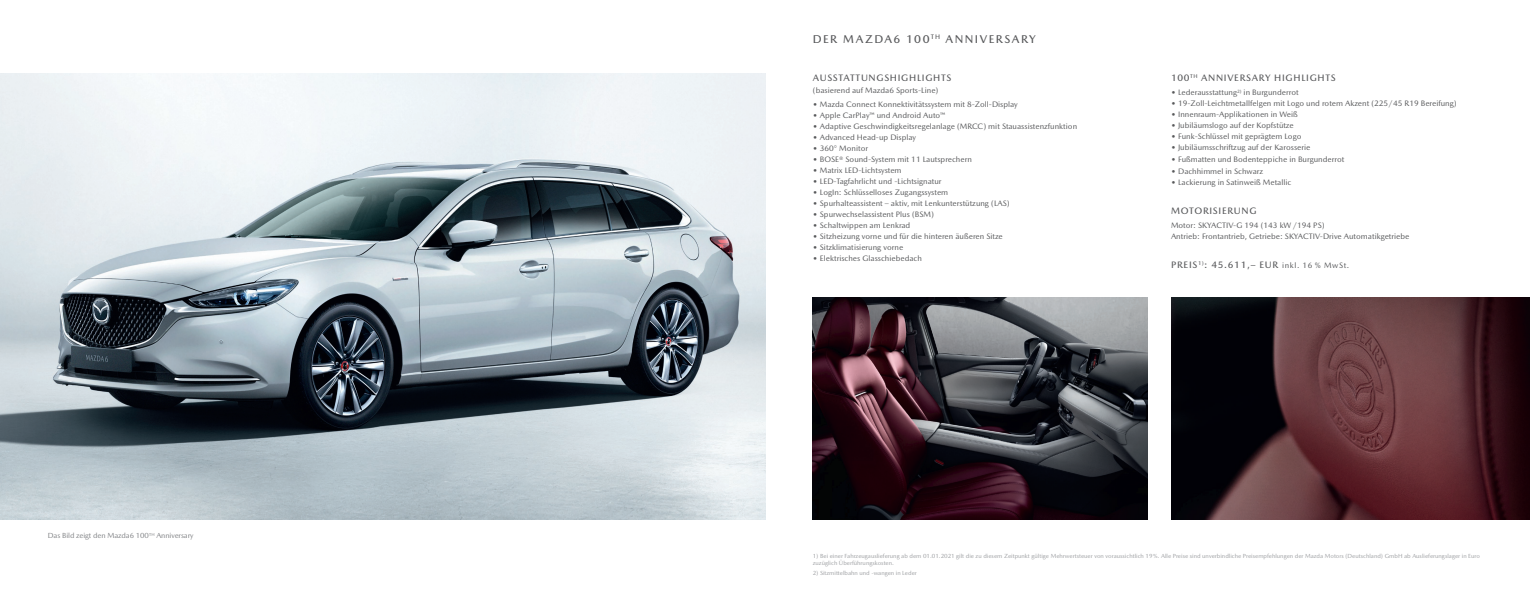
<style>
.page{position:relative;width:1530px;height:594px;background:#fff}
.page>*{position:absolute;margin:0;border:0;box-sizing:border-box;transform-origin:0 0}
.t1{font:500 11.5px "Mazda Type";letter-spacing:.125em;color:#57585a}
.t2{font:500 9.5px "Mazda Type";letter-spacing:.075em;color:#57585a}
.t3{font:8px/11px "Mazda Type";color:#57585a}
.t4{font:7.5px "Mazda Type";letter-spacing:-.01em;color:#808285}
.t5{font:6px/7.2px "Mazda Type";color:#9d9fa2}
.s1{font-weight:400;font-size:8px}
</style>
<div class="page">
<img style="left:0;top:74px;width:765px;height:446px">
<img style="left:1171px;top:297px;width:359px;height:223px">
<img style="left:813px;top:297px;width:335px;height:223px">
<p class="t4" style="left:48px;top:531px;width:147px">Das Bild zeigt den Mazda6 100<sup>TH</sup> Anniversary</p>
<h1 class="t1" style="left:813px;top:32px;width:225px">DER MAZDA6 100<sup>TH</sup> ANNIVERSARY</h1>
<p class="t2" style="left:813px;top:72px;width:140px">AUSSTATTUNGSHIGHLIGHTS</p>
<p class="t3" style="left:813px;top:85px;width:127px">(basierend auf Mazda6 Sports-Line)</p>
<p class="t3" style="left:813px;top:99px;width:207px">• Mazda Connect Konnektivitätssystem mit 8-Zoll-Display</p>
<p class="t3" style="left:813px;top:110px;width:134px">• Apple CarPlay™ und Android Auto™</p>
<p class="t3" style="left:813px;top:121px;width:266px">• Adaptive Geschwindigkeitsregelanlage (MRCC) mit Stauassistenzfunktion</p>
<p class="t3" style="left:813px;top:132px;width:105px">• Advanced Head-up Display</p>
<p class="t3" style="left:813px;top:143px;width:57px">• 360° Monitor</p>
<p class="t3" style="left:813px;top:154px;width:161px">• BOSE® Sound-System mit 11 Lautsprechern</p>
<p class="t3" style="left:813px;top:165px;width:90px">• Matrix LED-Lichtsystem</p>
<p class="t3" style="left:813px;top:176px;width:130px">• LED-Tagfahrlicht und -Lichtsignatur</p>
<p class="t3" style="left:813px;top:187px;width:137px">• LogIn: Schlüsselloses Zugangssystem</p>
<p class="t3" style="left:813px;top:198px;width:198px">• Spurhalteassistent – aktiv, mit Lenkunterstützung (LAS)</p>
<p class="t3" style="left:813px;top:209px;width:123px">• Spurwechselassistent Plus (BSM)</p>
<p class="t3" style="left:813px;top:220px;width:99px">• Schaltwippen am Lenkrad</p>
<p class="t3" style="left:813px;top:231px;width:192px">• Sitzheizung vorne und für die hinteren äußeren Sitze</p>
<p class="t3" style="left:813px;top:242px;width:92px">• Sitzklimatisierung vorne</p>
<p class="t3" style="left:813px;top:253px;width:111px">• Elektrisches Glasschiebedach</p>
<p class="t2" style="left:1171px;top:72px;width:166px">100<sup>TH</sup> ANNIVERSARY HIGHLIGHTS</p>
<p class="t3" style="left:1171px;top:87px;width:129px">• Lederausstattung<sup>2)</sup> in Burgunderrot</p>
<p class="t3" style="left:1171px;top:98px;width:287px">• 19-Zoll-Leichtmetallfelgen mit Logo und rotem Akzent (225/45 R19 Bereifung)</p>
<p class="t3" style="left:1171px;top:109px;width:128px">• Innenraum-Applikationen in Weiß</p>
<p class="t3" style="left:1171px;top:120px;width:124px">• Jubiläumslogo auf der Kopfstütze</p>
<p class="t3" style="left:1171px;top:131px;width:132px">• Funk-Schlüssel mit geprägtem Logo</p>
<p class="t3" style="left:1171px;top:142px;width:141px">• Jubiläumsschriftzug auf der Karosserie</p>
<p class="t3" style="left:1171px;top:154px;width:175px">• Fußmatten und Bodenteppiche in Burgunderrot</p>
<p class="t3" style="left:1171px;top:166px;width:94px">• Dachhimmel in Schwarz</p>
<p class="t3" style="left:1171px;top:177px;width:122px">• Lackierung in Satinweiß Metallic</p>
<p class="t2" style="left:1171px;top:205px;width:87px">MOTORISIERUNG</p>
<p class="t3" style="left:1171px;top:220px;width:240px">Motor: SKYACTIV-G 194 (143 kW/194 PS)<br>Antrieb: Frontantrieb, Getriebe: SKYACTIV-Drive Automatikgetriebe</p>
<p class="t2" style="left:1171px;top:259px;width:180px">PREIS<sup>1)</sup>: 45.611,– EUR <span class="s1">inkl. 16 % MwSt.</span></p>
<p class="t5" style="left:813px;top:553px;width:669px">1) Bei einer Fahrzeugauslieferung ab dem 01.01.2021 gilt die zu diesem Zeitpunkt gültige Mehrwertsteuer von voraussichtlich 19%. Alle Preise sind unverbindliche Preisempfehlungen der Mazda Motors (Deutschland) GmbH ab Auslieferungslager in Euro zuzüglich Überführungskosten.</p>
<p class="t5" style="left:813px;top:570px;width:106px">2) Sitzmittelbahn und -wangen in Leder</p>
</div>
